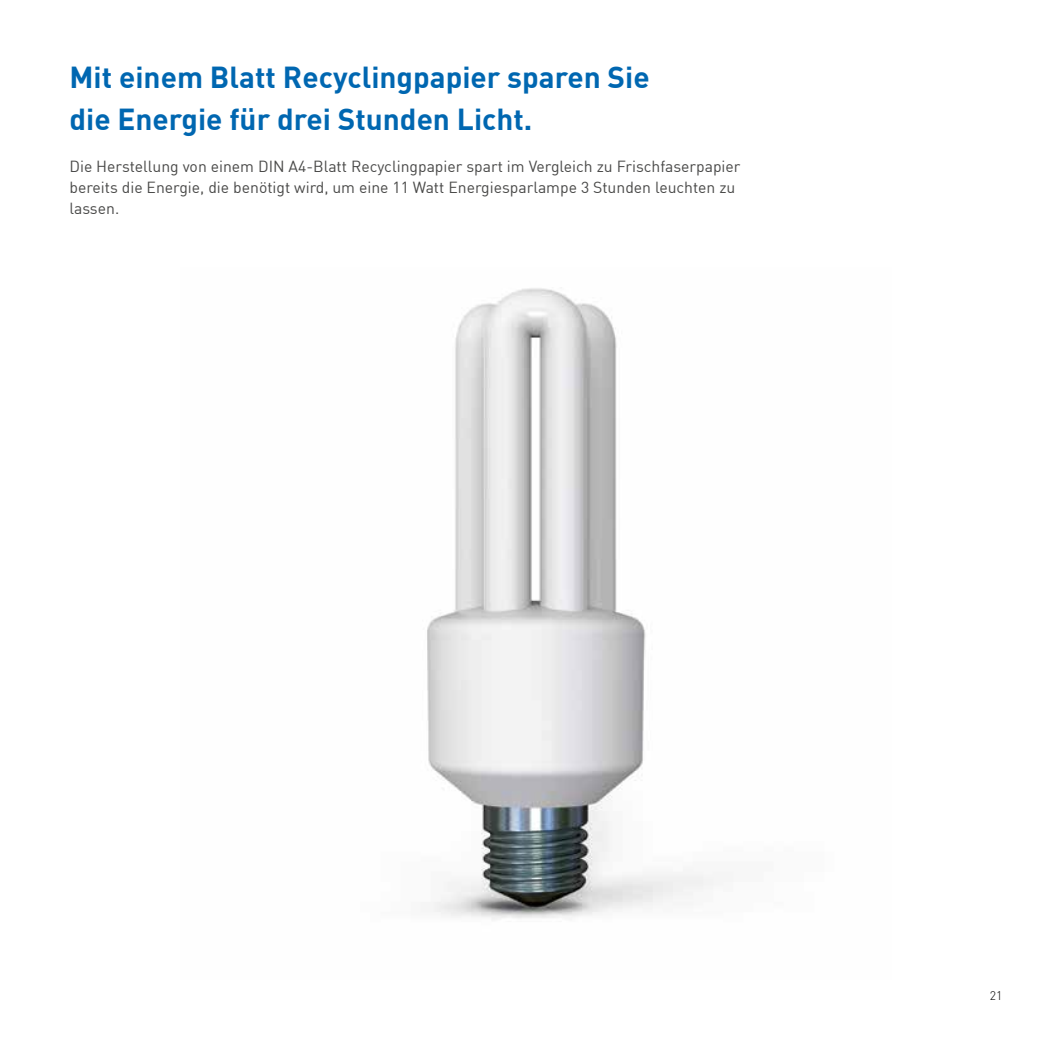
<style>
.page{position:relative;width:1042px;height:1042px;background:#fff}
.page>*{position:absolute;margin:0;border:0;box-sizing:border-box;transform-origin:0 0}
.t1{font:700 29.75px/42px "DIN";color:#0067b1}
.t2{font:15.75px/21px "DIN";color:#494948}
.t3{font:300 12.25px "DIN";color:#000}
</style>
<div class="page">
<img style="left:427px;top:288px;width:287px;height:632px">
<h1 class="t1" style="left:69px;top:55px;width:582px">Mit einem Blatt Recyclingpapier sparen Sie die Energie für drei Stunden Licht.</h1>
<p class="t2" style="left:69px;top:155px;width:672px">Die Herstellung von einem DIN A4-Blatt Recyclingpapier spart im Vergleich zu Frischfaserpapier bereits die Energie, die benötigt wird, um eine 11 Watt Energiesparlampe 3 Stunden leuchten zu lassen.</p>
<p class="t3" style="left:989px;top:988px;width:14px">21</p>
</div>
